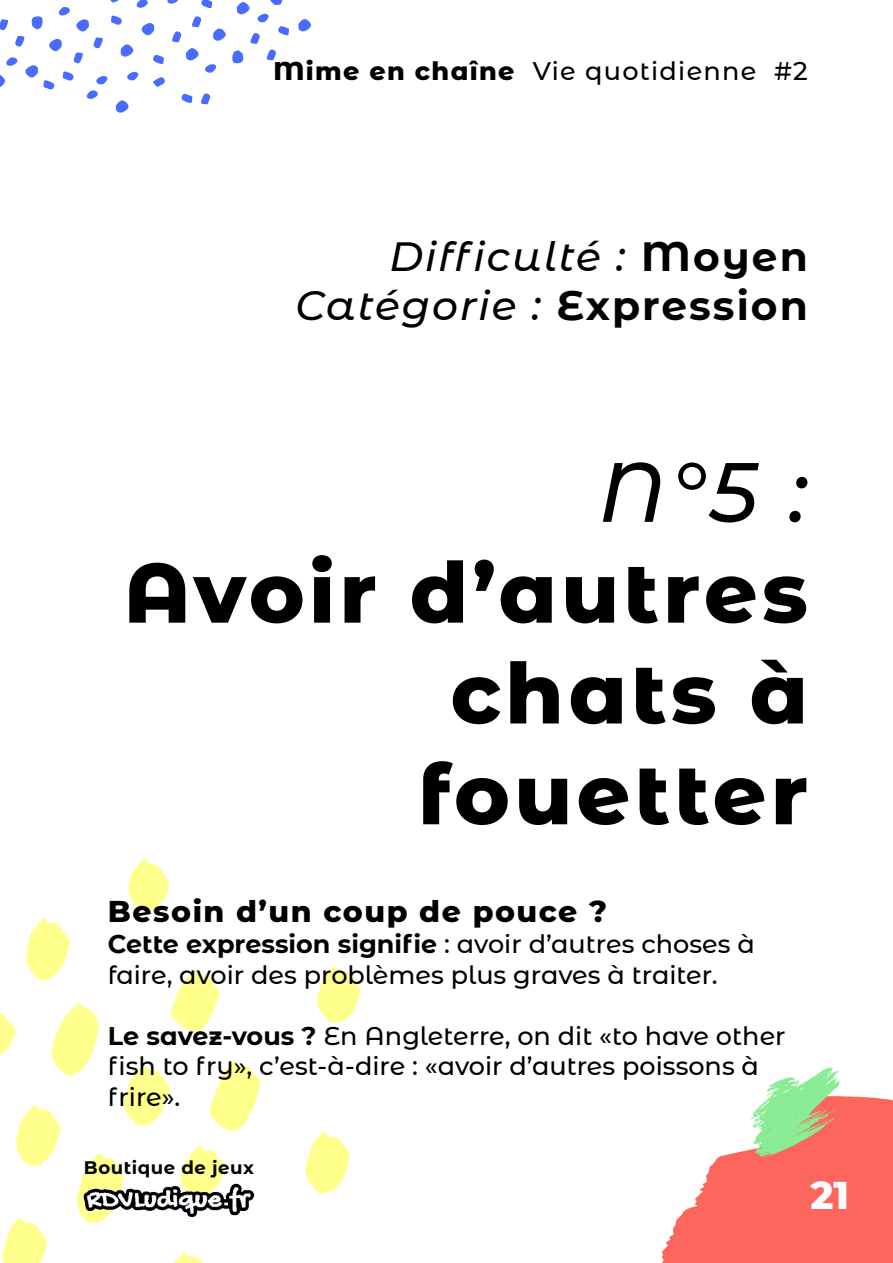
<style>
.page{position:relative;width:893px;height:1263px;background:#fff}
.page>*{position:absolute;margin:0;border:0;box-sizing:border-box;transform-origin:0 0}
.t1{font:800 84px/100.8px "Montserrat Alternates";letter-spacing:.05em;color:#000;text-align:right}
.t2{font:italic 500 84px "Montserrat Alternates";color:#000}
.t3{font:italic 500 40.8px/48.9px "Montserrat Alternates";letter-spacing:.05em;color:#000;text-align:right}
.t4{font:800 38.55px "Montserrat Alternates";color:#fff}
.t5{font:800 30px "Montserrat Alternates";letter-spacing:.05em;color:#000}
.t6{font:500 25.5px/30.6px "Montserrat Alternates";color:#000}
.t7{font:500 25.5px "Montserrat Alternates";letter-spacing:.05em;color:#000}
.t8{font:700 18.15px "Montserrat Alternates";letter-spacing:.03em;color:#000}
.s1{font-weight:800}
.s2{font-weight:700;font-style:normal}
.s3{font-weight:700}
</style>
<div class="page">
<svg style="left:662px;top:1067px;width:231px;height:196px"></svg>
<svg style="left:209px;top:1060px;width:52px;height:71px"></svg>
<svg style="left:52px;top:1003px;width:47px;height:72px"></svg>
<svg style="left:83px;top:1153px;width:40px;height:71px"></svg>
<svg style="left:170px;top:970px;width:50px;height:62px"></svg>
<svg style="left:2px;top:1218px;width:45px;height:45px"></svg>
<svg style="left:26px;top:917px;width:44px;height:64px"></svg>
<svg style="left:305px;top:1132px;width:45px;height:62px"></svg>
<svg style="left:123px;top:1064px;width:47px;height:62px"></svg>
<svg style="left:16px;top:1105px;width:45px;height:61px"></svg>
<svg style="left:317px;top:967px;width:43px;height:56px"></svg>
<svg style="left:174px;top:1252px;width:29px;height:11px"></svg>
<svg style="left:180px;top:1145px;width:46px;height:30px"></svg>
<svg style="left:128px;top:859px;width:41px;height:53px"></svg>
<svg style="left:0;top:1013px;width:16px;height:42px"></svg>
<svg style="left:298px;top:19px;width:13px;height:13px"></svg>
<svg style="left:0;top:0;width:289px;height:113px"></svg>
<img style="left:28px;top:1175px;width:283px;height:46px">
<p class="t7" style="left:274px;top:53px;width:536px"><span class="s1">Mime en chaîne</span> Vie quotidienne #2</p>
<h2 class="t3" style="left:295px;top:231px;width:514px">Difficulté : <span class="s2">Moyen<br></span>Catégorie : <span class="s2">Expression</span></h2>
<h1 class="t2" style="left:598px;top:433px;width:211px">N°5 :</h1>
<h1 class="t1" style="left:124px;top:538px;width:685px">Avoir d’autres chats à fouetter</h1>
<p class="t5" style="left:108px;top:890px;width:501px">Besoin d’un coup de pouce ?</p>
<p class="t6" style="left:108px;top:928px;width:648px"><span class="s3">Cette expression signifie</span> : avoir d’autres choses à faire, avoir des problèmes plus graves à traiter.</p>
<p class="t6" style="left:108px;top:1019px;width:679px"><span class="s3">Le savez-vous ?</span> En Angleterre, on dit «to have other fish to fry», c’est-à-dire : «avoir d’autres poissons à frire».</p>
<p class="t8" style="left:84px;top:1154px;width:171px">Boutique de jeux</p>
<h3 class="t4" style="left:810px;top:1167px;width:40px">21</h3>
</div>
